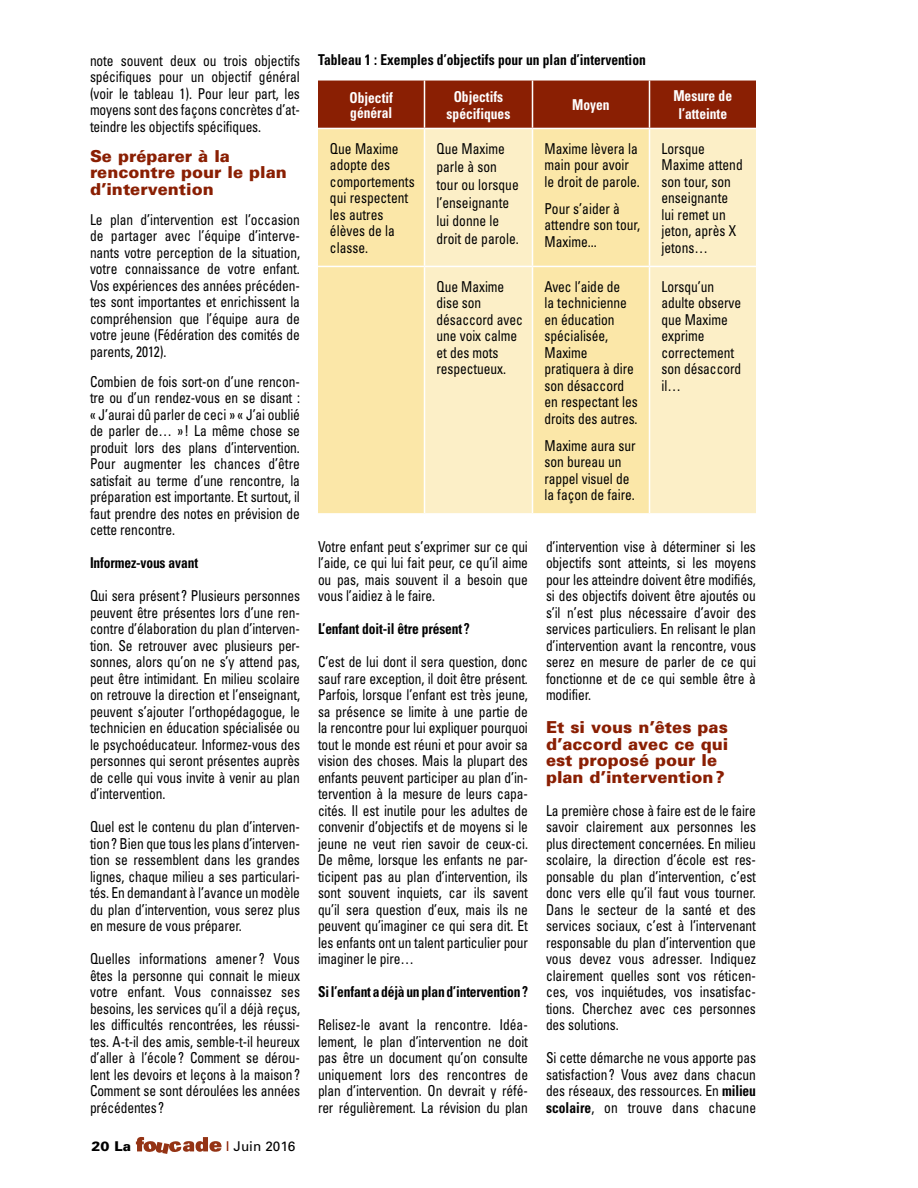
<style>
.page{position:relative;width:918px;height:1188px;background:#fff}
.page>*{position:absolute;margin:0;border:0;box-sizing:border-box;transform-origin:0 0}
.t1{font:900 16.5px/16.5px "Univers";color:#8a1f03}
.t2{font:condensed 15px/16.5px "Univers";letter-spacing:-.005em;color:#000;text-align:justify;scale:.9 1}
.t3{font:700 condensed 15px "Univers";letter-spacing:-.01em;color:#000;scale:.9 1}
.t4{font:700 condensed 15px/15px "Univers";color:#fff;text-align:center;scale:.9 1}
.t5{font:13.5px "Univers";color:#000}
.t6{font:900 13.5px "Univers";color:#000}
.s1{color:#8a1f03}
.s2{font-weight:700}
</style>
<div class="page">
<svg style="left:136px;top:1137px;width:86px;height:17px"></svg>
<div style="left:318px;top:81px;width:438px;height:47px;background:#8a1f03"></div>
<div style="left:318px;top:129px;width:106px;height:384px;background:#fbe7a8"></div>
<svg style="left:425px;top:129px;width:331px;height:384px;fill:#fcefc7"></svg>
<hr style="left:532px;top:129px;width:1px;height:137px;background:#fff">
<hr style="left:649px;top:129px;width:1px;height:137px;background:#fff">
<hr style="left:532px;top:267px;width:1px;height:246px;background:#fff">
<hr style="left:649px;top:267px;width:1px;height:246px;background:#fff">
<hr style="left:424px;top:81px;width:1px;height:47px;background:#fff">
<hr style="left:532px;top:81px;width:1px;height:47px;background:#fff">
<hr style="left:649px;top:81px;width:1px;height:47px;background:#fff">
<hr style="left:318px;top:266px;width:106px;height:1px;background:#fff">
<hr style="left:424px;top:266px;width:108px;height:1px;background:#fff">
<hr style="left:532px;top:266px;width:118px;height:1px;background:#fff">
<hr style="left:650px;top:266px;width:106px;height:1px;background:#fff">
<p class="t2" style="left:90px;top:52px;width:235px">note souvent deux ou trois objectifs spécifiques pour un objectif général (voir le tableau 1). Pour leur part, les moyens sont des façons concrètes d’at&shy;teindre les objectifs spécifiques.</p>
<p class="t1" style="left:90px;top:148px;width:198px">Se préparer à la rencontre pour le plan d’intervention</p>
<p class="t2" style="left:90px;top:211px;width:235px">Le plan d’intervention est l’occasion de partager avec l’équipe d’interve&shy;nants votre perception de la situation, votre connaissance de votre enfant.<br>Vos expériences des années précéden&shy;tes sont importantes et enrichissent la compréhension que l’équipe aura de votre jeune (Fédération des comités de parents, 2012).</p>
<p class="t2" style="left:90px;top:373px;width:235px">Combien de fois sort-on d’une rencon&shy;tre ou d’un rendez-vous en se disant : « J’aurai dû parler de ceci » « J’ai oublié de parler de… »! La même chose se produit lors des plans d’intervention.<br>Pour augmenter les chances d’être satisfait au terme d’une rencontre, la préparation est importante. Et surtout, il faut prendre des notes en prévision de cette rencontre.</p>
<p class="t3" style="left:90px;top:554px;width:122px">Informez-vous avant</p>
<p class="t2" style="left:90px;top:588px;width:235px">Qui sera présent? Plusieurs personnes peuvent être présentes lors d’une ren&shy;contre d’élaboration du plan d’interven&shy;tion. Se retrouver avec plusieurs per&shy;sonnes, alors qu’on ne s’y attend pas, peut être intimidant. En milieu scolaire on retrouve la direction et l’enseignant, peuvent s’ajouter l’orthopédagogue, le technicien en éducation spécialisée ou le psychoéducateur. Informez-vous des personnes qui seront présentes auprès de celle qui vous invite à venir au plan d’intervention.</p>
<p class="t2" style="left:90px;top:819px;width:235px">Quel est le contenu du plan d’interven&shy;tion? Bien que tous les plans d’interven&shy;tion se ressemblent dans les grandes lignes, chaque milieu a ses particulari&shy;tés. En demandant à l’avance un modèle du plan d’intervention, vous serez plus en mesure de vous préparer.</p>
<p class="t2" style="left:90px;top:951px;width:235px">Quelles informations amener ? Vous êtes la personne qui connait le mieux votre enfant. Vous connaissez ses besoins, les services qu’il a déjà reçus, les difficultés rencontrées, les réussi&shy;tes. A-t-il des amis, semble-t-il heureux d’aller à l’école? Comment se dérou&shy;lent les devoirs et leçons à la maison?<br>Comment se sont déroulées les années précédentes?</p>
<p class="t6" style="left:92px;top:1138px;width:41px">20 La</p>
<p class="t5" style="left:226px;top:1138px;width:71px"><span class="s1">I</span> Juin 2016</p>
<p class="t3" style="left:318px;top:51px;width:365px">Tableau 1 : Exemples d’objectifs pour un plan d’intervention</p>
<p class="t4" style="left:349px;top:90px;width:50px;text-align:left">Objectif général</p>
<p class="t4" style="left:447px;top:89px;width:72px;line-height:16.5px">Objectifs spécifiques</p>
<p class="t4" style="left:572px;top:98px;width:43px">Moyen</p>
<p class="t4" style="left:673px;top:87px;width:67px;line-height:18px">Mesure de l’atteinte</p>
<p class="t2" style="left:330px;top:140px;width:96px;text-align:left">Que Maxime adopte des comportements qui respectent les autres élèves de la classe.</p>
<p class="t2" style="left:436px;top:139px;width:93px;line-height:18px;text-align:left">Que Maxime parle à son tour ou lorsque l’enseignante lui donne le droit de parole.</p>
<p class="t2" style="left:544px;top:140px;width:107px;text-align:left">Maxime lèvera la main pour avoir le droit de parole.</p>
<p class="t2" style="left:661px;top:140px;width:92px;text-align:left">Lorsque<br>Maxime attend son tour, son enseignante lui remet un jeton, après X jetons…</p>
<p class="t2" style="left:544px;top:200px;width:108px;text-align:left">Pour s’aider à attendre son tour,<br>Maxime...</p>
<p class="t2" style="left:436px;top:278px;width:97px;text-align:left">Que Maxime dise son désaccord avec une voix calme et des mots respectueux.</p>
<p class="t2" style="left:544px;top:278px;width:105px;text-align:left">Avec l’aide de<br>la technicienne en éducation spécialisée,<br>Maxime pratiquera à dire son désaccord en respectant les droits des autres.</p>
<p class="t2" style="left:544px;top:437px;width:103px;text-align:left">Maxime aura sur son bureau un rappel visuel de la façon de faire.</p>
<p class="t2" style="left:661px;top:278px;width:90px;text-align:left">Lorsqu’un adulte observe que Maxime exprime correctement son désaccord il…</p>
<p class="t2" style="left:318px;top:538px;width:235px">Votre enfant peut s’exprimer sur ce qui l’aide, ce qui lui fait peur, ce qu’il aime ou pas, mais souvent il a besoin que vous l’aidiez à le faire.</p>
<p class="t3" style="left:318px;top:620px;width:170px">L’enfant doit-il être présent?</p>
<p class="t2" style="left:318px;top:654px;width:235px">C’est de lui dont il sera question, donc sauf rare exception, il doit être présent.<br>Parfois, lorsque l’enfant est très jeune, sa présence se limite à une partie de la rencontre pour lui expliquer pourquoi tout le monde est réuni et pour avoir sa vision des choses. Mais la plupart des enfants peuvent participer au plan d’in&shy;tervention à la mesure de leurs capa&shy;cités. Il est inutile pour les adultes de convenir d’objectifs et de moyens si le jeune ne veut rien savoir de ceux-ci.<br>De même, lorsque les enfants ne par&shy;ticipent pas au plan d’intervention, ils sont souvent inquiets, car ils savent qu’il sera question d’eux, mais ils ne peuvent qu’imaginer ce qui sera dit. Et les enfants ont un talent particulier pour imaginer le pire…</p>
<p class="t3" style="left:318px;top:983px;width:235px">Si l’enfant a déjà un plan d’intervention?</p>
<p class="t2" style="left:318px;top:1017px;width:235px">Relisez-le avant la rencontre. Idéa&shy;lement, le plan d’intervention ne doit pas être un document qu’on consulte uniquement lors des rencontres de plan d’intervention. On devrait y réfé&shy;rer régulièrement. La révision du plan</p>
<p class="t2" style="left:546px;top:538px;width:235px">d’intervention vise à déterminer si les objectifs sont atteints, si les moyens pour les atteindre doivent être modifiés, si des objectifs doivent être ajoutés ou s’il n’est plus nécessaire d’avoir des services particuliers. En relisant le plan d’intervention avant la rencontre, vous serez en mesure de parler de ce qui fonctionne et de ce qui semble être à modifier.</p>
<p class="t1" style="left:546px;top:719px;width:184px">Et si vous n’êtes pas d’accord avec ce qui est proposé pour le plan d’intervention?</p>
<p class="t2" style="left:546px;top:802px;width:235px">La première chose à faire est de le faire savoir clairement aux personnes les plus directement concernées. En milieu scolaire, la direction d’école est res&shy;ponsable du plan d’intervention, c’est donc vers elle qu’il faut vous tourner.<br>Dans le secteur de la santé et des services sociaux, c’est à l’intervenant responsable du plan d’intervention que vous devez vous adresser. Indiquez clairement quelles sont vos réticen&shy;ces, vos inquiétudes, vos insatisfac&shy;tions. Cherchez avec ces personnes des solutions.</p>
<p class="t2" style="left:546px;top:1050px;width:235px">Si cette démarche ne vous apporte pas satisfaction? Vous avez dans chacun des réseaux, des ressources. En <span class="s2">milieu scolaire</span>, on trouve dans chacune</p>
</div>
